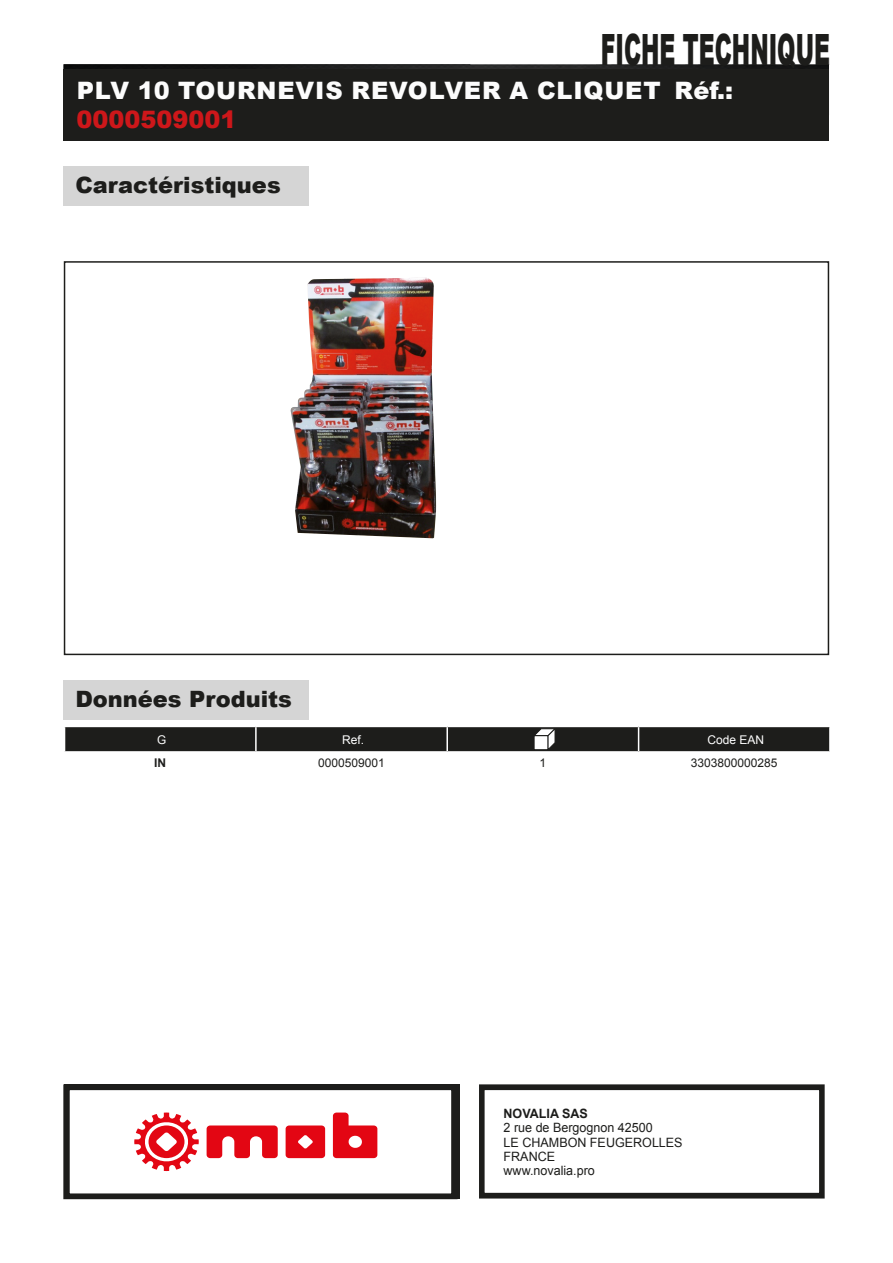
<style>
.page{position:relative;width:893px;height:1263px;background:#fff}
.page>*{position:absolute;margin:0;border:0;box-sizing:border-box;transform-origin:0 0}
.t1{font:900 43.2px "Arial";color:#1d1d1b;scale:.51 1}
.t2{font:900 24px "Arial";letter-spacing:.035em;color:#fcfcfc}
.t3{font:900 24px "Arial";color:#cd171a}
.t4{font:900 22.5px "Arial";color:#1d1d1b}
.t5{font:12.9px/14.2px "Arial";color:#1d1d1b}
.t6{font:700 12.9px "Arial";color:#1d1d1b}
.t7{font:12px "Arial";color:#1d1d1b}
.t8{font:12px "Arial";color:#fff}
.t9{font:700 12px "Arial";color:#1d1d1b}
</style>
<div class="page">
<img style="left:64px;top:64px;width:765px;height:5px">
<div style="left:64px;top:69px;width:765px;height:72px;background:#1d1d1b"></div>
<div style="left:479px;top:1084px;width:346px;height:114px;border:6px solid #1d1d1b"></div>
<div style="left:64px;top:166px;width:245px;height:40px;background:#d5d5d5"></div>
<div style="left:64px;top:261px;width:765px;height:394px;border:2px solid #1d1d1b"></div>
<div style="left:64px;top:680px;width:245px;height:40px;background:#d5d5d5"></div>
<svg style="left:64px;top:726px;width:766px;height:26px;background:#333331"></svg>
<img style="left:290px;top:278px;width:147px;height:260px">
<div style="left:64px;top:1084px;width:393px;height:115px;border:6px solid #1d1d1b"></div>
<svg style="left:207px;top:1125px;width:71px;height:33px"></svg>
<svg style="left:286px;top:1125px;width:39px;height:33px"></svg>
<svg style="left:134px;top:1112px;width:65px;height:59px"></svg>
<svg style="left:333px;top:1112px;width:44px;height:46px"></svg>
<h1 class="t1" style="left:601px;top:18px;width:451px">FICHE TECHNIQUE</h1>
<h2 class="t2" style="left:77px;top:73px;width:658px">PLV 10 TOURNEVIS REVOLVER A CLIQUET Réf.:</h2>
<h2 class="t3" style="left:76px;top:102px;width:162px">0000509001</h2>
<h3 class="t4" style="left:75px;top:168px;width:207px">Caractéristiques</h3>
<h3 class="t4" style="left:75px;top:683px;width:218px">Données Produits</h3>
<p class="t8" style="left:157px;top:731px;width:11px">G</p>
<p class="t8" style="left:342px;top:731px;width:24px">Ref.</p>
<p class="t8" style="left:708px;top:731px;width:58px">Code EAN</p>
<p class="t9" style="left:154px;top:754px;width:13px">IN</p>
<p class="t7" style="left:318px;top:754px;width:68px">0000509001</p>
<p class="t7" style="left:540px;top:754px;width:8px">1</p>
<p class="t7" style="left:691px;top:754px;width:88px">3303800000285</p>
<p class="t6" style="left:504px;top:1105px;width:86px">NOVALIA SAS</p>
<p class="t5" style="left:504px;top:1121px;width:181px">2 rue de Bergognon 42500<br>LE CHAMBON FEUGEROLLES<br>FRANCE<br>www.novalia.pro</p>
</div>
